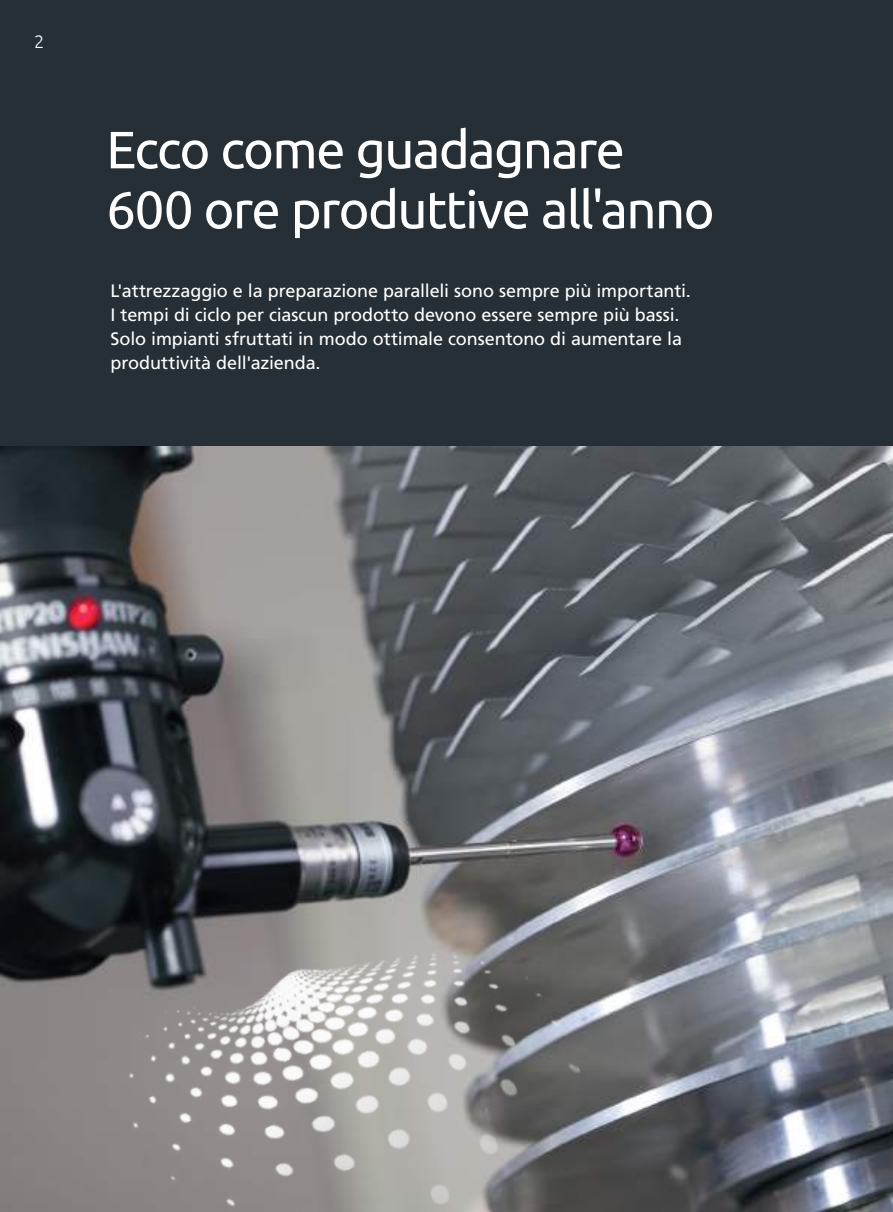
<style>
.page{position:relative;width:893px;height:1212px;background:#262f36}
.page>*{position:absolute;margin:0;border:0;box-sizing:border-box;transform-origin:0 0}
.t1{font:52.5px/60px "Ubuntu";letter-spacing:-.03em;color:#fff}
.t2{font:18px/24px "Frutiger LT Com";letter-spacing:-.005em;color:#fff}
.t3{font:300 18px "Ubuntu";color:#fff}
</style>
<div class="page">
<img style="left:0;top:446px;width:893px;height:766px">
<img style="left:75px;top:884px;width:509px;height:328px">
<p class="t3" style="left:34px;top:31px;width:12px">2</p>
<h1 class="t1" style="left:106px;top:118px;width:610px">Ecco come guadagnare<br>600 ore produttive all'anno</h1>
<p class="t2" style="left:111px;top:279px;width:582px">L'attrezzaggio e la preparazione paralleli sono sempre più importanti.<br>I tempi di ciclo per ciascun prodotto devono essere sempre più bassi.<br>Solo impianti sfruttati in modo ottimale consentono di aumentare la produttività dell'azienda.</p>
</div>
